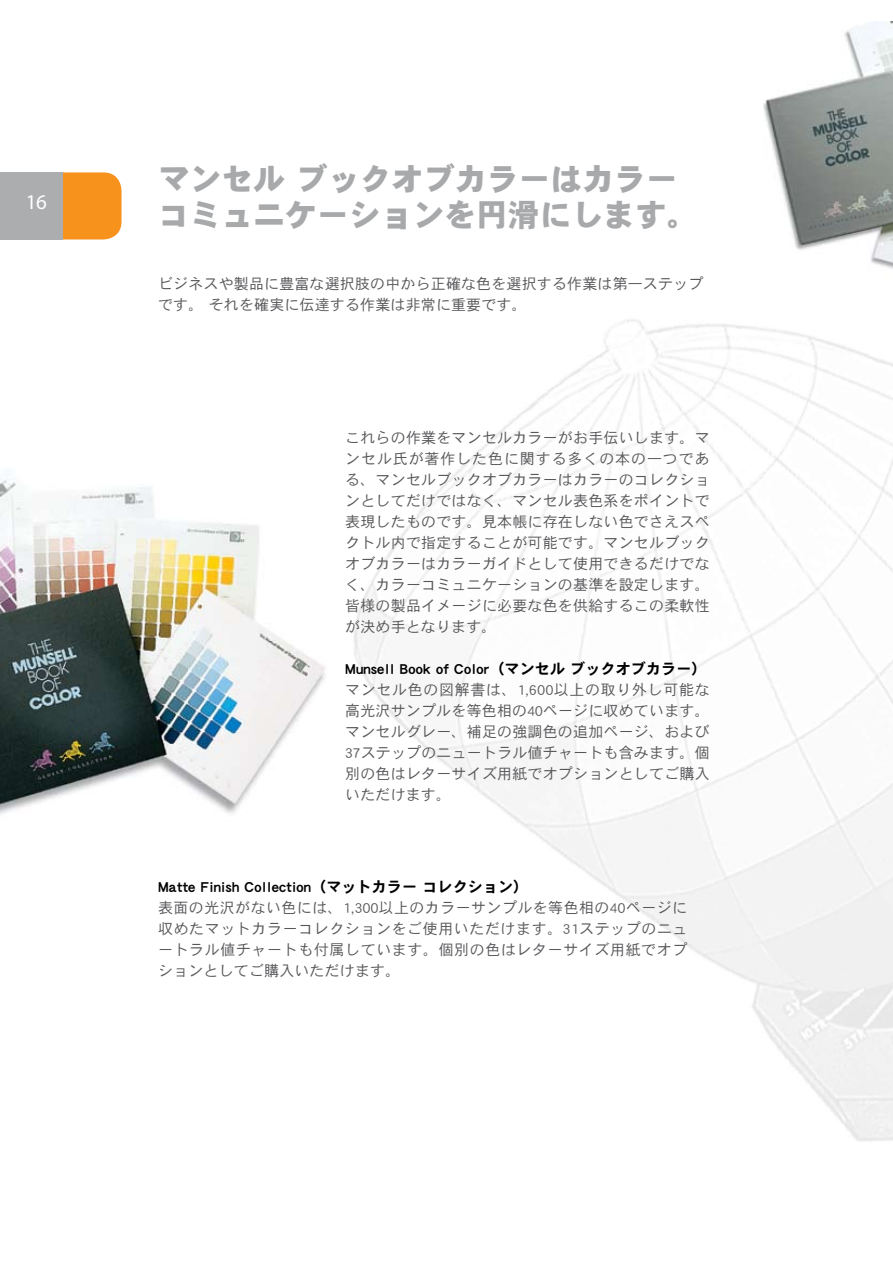
<style>
.page{position:relative;width:893px;height:1263px;background:#fff}
.page>*{position:absolute;margin:0;border:0;box-sizing:border-box;transform-origin:0 0}
.t1{font:31.5px/36px "DFHS Gothic Std W9";letter-spacing:.01em;color:#a7a9ab}
.t2{font:21px "Myriad Pro";color:#fff}
.t3{font:15px/21px "DFHS Gothic Std W3";letter-spacing:.01em;color:#58585b;text-align:justify}
.t4{font:15px "DFHS Gothic Std W7";letter-spacing:.01em;color:#000}
</style>
<div class="page">
<div style="left:63px;top:172px;width:59px;height:67px;background:#f7921d"></div>
<div style="left:0;top:172px;width:63px;height:67px;background:#abadaf"></div>
<img style="left:354px;top:319px;width:539px;height:822px">
<img style="left:764px;top:22px;width:129px;height:247px">
<img style="left:0;top:475px;width:326px;height:340px">
<h2 class="t2" style="left:26px;top:189px;width:11px">16</h2>
<h1 class="t1" style="left:158px;top:160px;width:542px">マンセル ブックオブカラーはカラーコミュニケーションを円滑にします。</h1>
<p class="t3" style="left:158px;top:272px;width:547px">ビジネスや製品に豊富な選択肢の中から正確な色を選択する作業は第一ステップです。 それを確実に伝達する作業は非常に重要です。</p>
<p class="t3" style="left:345px;top:426px;width:366px">これらの作業をマンセルカラーがお手伝いします。マンセル氏が著作した色に関する多くの本の一つである、マンセルブックオブカラーはカラーのコレクションとしてだけではなく、マンセル表色系をポイントで表現したものです。見本帳に存在しない色でさえスペクトル内で指定することが可能です。マンセルブックオブカラーはカラーガイドとして使用できるだけでなく、カラーコミュニケーションの基準を設定します。皆様の製品イメージに必要な色を供給するこの柔軟性が決め手となります。</p>
<p class="t4" style="left:345px;top:660px;width:363px">Munsell Book of Color（マンセル ブックオブカラー）</p>
<p class="t3" style="left:345px;top:678px;width:366px">マンセル色の図解書は、1,600以上の取り外し可能な高光沢サンプルを等色相の40ページに収めています。マンセルグレー、補足の強調色の追加ページ、および37ステップのニュートラル値チャートも含みます。個別の色はレターサイズ用紙でオプションとしてご購入いただけます。</p>
<p class="t4" style="left:158px;top:879px;width:372px">Matte Finish Collection（マットカラー コレクション）</p>
<p class="t3" style="left:158px;top:897px;width:531px">表面の光沢がない色には、1,300以上のカラーサンプルを等色相の40ページに収めたマットカラーコレクションをご使用いただけます。31ステップのニュートラル値チャートも付属しています。個別の色はレターサイズ用紙でオプションとしてご購入いただけます。</p>
</div>
